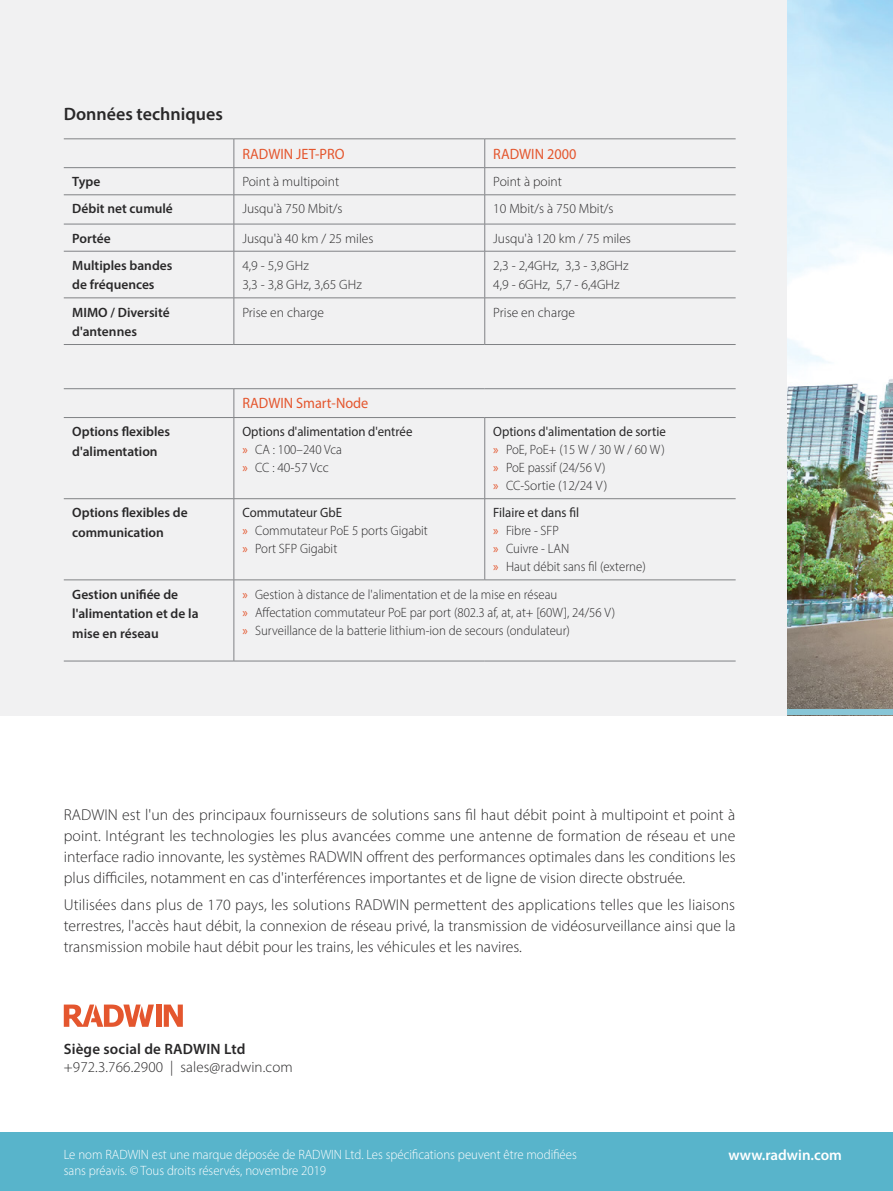
<style>
.page{position:relative;width:893px;height:1191px;background:#fff}
.page>*{position:absolute;margin:0;border:0;box-sizing:border-box;transform-origin:0 0}
.t1{font:600 18px "Myriad Pro";color:#292829}
.t2{font:300 15.75px/21px "Myriad Pro";color:#292829;text-align:justify}
.t3{font:15px "Myriad Pro";color:#e4562e;scale:.95 1}
.t4{font:300 15px "Myriad Pro";letter-spacing:.01em;color:#292829}
.t5{font:600 15px "Myriad Pro";letter-spacing:.01em;color:#292829}
.t6{font:600 15px "Myriad Pro";color:#fff}
.t7{font:300 13.5px/18px "Myriad Pro";color:#292829;scale:.95 1}
.t8{font:300 13.5px/19.5px "Myriad Pro";color:#292829}
.t9{font:600 13.5px/19.5px "Myriad Pro";color:#292829}
.t10{font:300 13.5px "Myriad Pro";color:#fff;scale:.95 1}
.t11{font:13.5px/18px "Myriad Pro";color:#292829;scale:.95 1}
.s1{color:#e4562e}
.s2{font-weight:300}
.s3{font-weight:400}
.s4{font-weight:400;color:#e4562e}
</style>
<div class="page">
<div style="left:0;top:0;width:893px;height:715px;background:#f1f1f2"></div>
<img style="left:788px;top:0;width:105px;height:710px">
<hr style="left:64px;top:167px;width:170px;height:1px;background:#808285">
<hr style="left:234px;top:167px;width:251px;height:1px;background:#808285">
<hr style="left:485px;top:167px;width:251px;height:1px;background:#808285">
<hr style="left:64px;top:194px;width:170px;height:1px;background:#808285">
<hr style="left:234px;top:194px;width:251px;height:1px;background:#808285">
<hr style="left:485px;top:194px;width:251px;height:1px;background:#808285">
<hr style="left:64px;top:224px;width:170px;height:1px;background:#808285">
<hr style="left:234px;top:224px;width:251px;height:1px;background:#808285">
<svg style="left:234px;top:140px;width:1px;height:111px"></svg>
<hr style="left:485px;top:224px;width:251px;height:1px;background:#808285">
<svg style="left:484px;top:140px;width:1px;height:111px"></svg>
<hr style="left:64px;top:251px;width:170px;height:1px;background:#808285">
<hr style="left:234px;top:251px;width:251px;height:1px;background:#808285">
<hr style="left:234px;top:251px;width:1px;height:47px;background:#808285">
<hr style="left:485px;top:251px;width:251px;height:1px;background:#808285">
<hr style="left:484px;top:251px;width:1px;height:47px;background:#808285">
<hr style="left:64px;top:297px;width:170px;height:1px;background:#808285">
<hr style="left:234px;top:297px;width:251px;height:1px;background:#808285">
<hr style="left:234px;top:298px;width:1px;height:46px;background:#808285">
<hr style="left:485px;top:297px;width:251px;height:1px;background:#808285">
<hr style="left:484px;top:298px;width:1px;height:46px;background:#808285">
<hr style="left:64px;top:344px;width:170px;height:1px;background:#808285">
<hr style="left:234px;top:344px;width:251px;height:1px;background:#808285">
<hr style="left:485px;top:344px;width:251px;height:1px;background:#808285">
<hr style="left:64px;top:139px;width:170px;height:1px;background:#808285">
<hr style="left:234px;top:139px;width:251px;height:1px;background:#808285">
<hr style="left:485px;top:139px;width:251px;height:1px;background:#808285">
<hr style="left:64px;top:388px;width:170px;height:1px;background:#808285">
<hr style="left:234px;top:388px;width:251px;height:1px;background:#808285">
<hr style="left:485px;top:388px;width:251px;height:1px;background:#808285">
<hr style="left:64px;top:417px;width:170px;height:1px;background:#808285">
<hr style="left:234px;top:417px;width:251px;height:1px;background:#808285">
<hr style="left:234px;top:418px;width:1px;height:80px;background:#808285">
<hr style="left:485px;top:417px;width:251px;height:1px;background:#808285">
<hr style="left:484px;top:418px;width:1px;height:80px;background:#808285">
<hr style="left:64px;top:498px;width:170px;height:1px;background:#808285">
<hr style="left:234px;top:498px;width:251px;height:1px;background:#808285">
<hr style="left:234px;top:499px;width:1px;height:80px;background:#808285">
<hr style="left:485px;top:498px;width:251px;height:1px;background:#808285">
<hr style="left:484px;top:499px;width:1px;height:80px;background:#808285">
<hr style="left:64px;top:579px;width:170px;height:1px;background:#808285">
<hr style="left:234px;top:579px;width:251px;height:1px;background:#808285">
<hr style="left:234px;top:580px;width:1px;height:81px;background:#808285">
<hr style="left:485px;top:579px;width:251px;height:1px;background:#808285">
<hr style="left:64px;top:661px;width:170px;height:1px;background:#808285">
<hr style="left:234px;top:661px;width:251px;height:1px;background:#808285">
<hr style="left:485px;top:661px;width:251px;height:1px;background:#808285">
<svg style="left:234px;top:389px;width:1px;height:28px"></svg>
<div style="left:788px;top:710px;width:105px;height:5px;background:#88c6d7"></div>
<div style="left:156px;top:1004px;width:5px;height:22px;background:#e4562e"></div>
<svg style="left:164px;top:1004px;width:19px;height:22px"></svg>
<svg style="left:64px;top:1004px;width:90px;height:22px"></svg>
<div style="left:0;top:1132px;width:893px;height:59px;background:#58b4cb"></div>
<p class="t1" style="left:64px;top:102px;width:161px">Données techniques</p>
<p class="t3" style="left:242px;top:144px;width:109px">RADWIN JET-PRO</p>
<p class="t3" style="left:493px;top:144px;width:89px">RADWIN 2000</p>
<p class="t9" style="left:72px;top:172px;width:30px">Type</p>
<p class="t8" style="left:242px;top:172px;width:98px">Point à multipoint</p>
<p class="t8" style="left:493px;top:172px;width:70px">Point à point</p>
<p class="t9" style="left:72px;top:199px;width:102px">Débit net cumulé</p>
<p class="t8" style="left:242px;top:199px;width:102px">Jusqu'à 750 Mbit/s</p>
<p class="t8" style="left:493px;top:199px;width:122px">10 Mbit/s à 750 Mbit/s</p>
<p class="t9" style="left:72px;top:228px;width:40px">Portée</p>
<p class="t8" style="left:242px;top:228px;width:133px">Jusqu'à 40 km / 25 miles</p>
<p class="t8" style="left:493px;top:228px;width:139px">Jusqu'à 120 km / 75 miles</p>
<p class="t9" style="left:72px;top:255px;width:102px">Multiples bandes de fréquences</p>
<p class="t8" style="left:242px;top:255px;width:121px">4,9 - 5,9 GHz<br>3,3 - 3,8 GHz, 3,65 GHz</p>
<p class="t8" style="left:493px;top:255px;width:137px">2,3 - 2,4GHz, 3,3 - 3,8GHz<br>4,9 - 6GHz, 5,7 - 6,4GHz</p>
<p class="t9" style="left:72px;top:302px;width:99px">MIMO / Diversité d'antennes</p>
<p class="t8" style="left:242px;top:302px;width:83px">Prise en charge</p>
<p class="t8" style="left:493px;top:302px;width:83px">Prise en charge</p>
<p class="t3" style="left:242px;top:394px;width:134px">RADWIN Smart-Node</p>
<p class="t9" style="left:72px;top:421px;width:99px">Options flexibles d'alimentation</p>
<p class="t11" style="left:242px;top:422px;width:181px">Options d'alimentation d'entrée <span class="s1">»</span> <span class="s2">CA : 100–240 Vca<br></span><span class="s1">»</span> <span class="s2">CC : 40-57 Vcc</span></p>
<p class="t7" style="left:493px;top:422px;width:183px"><span class="s3">Options d'alimentation de sortie </span><span class="s4">»</span> PoE, PoE+ (15 W / 30 W / 60 W) <span class="s4">»</span> PoE passif (24/56 V)<br><span class="s4">»</span> CC-Sortie (12/24 V)</p>
<p class="t9" style="left:72px;top:503px;width:117px">Options flexibles de communication</p>
<p class="t7" style="left:242px;top:504px;width:197px"><span class="s3">Commutateur GbE<br></span><span class="s4">»</span> Commutateur PoE 5 ports Gigabit <span class="s4">»</span> Port SFP Gigabit</p>
<p class="t7" style="left:493px;top:504px;width:162px"><span class="s3">Filaire et dans fil<br></span><span class="s4">»</span> Fibre - SFP<br><span class="s4">»</span> Cuivre - LAN<br><span class="s4">»</span> Haut débit sans fil (externe)</p>
<p class="t9" style="left:72px;top:584px;width:128px">Gestion unifiée de l'alimentation et de la mise en réseau</p>
<p class="t7" style="left:242px;top:585px;width:394px"><span class="s4">»</span> Gestion à distance de l'alimentation et de la mise en réseau<br><span class="s4">»</span> Affectation commutateur PoE par port (802.3 af, at, at+ [60W], 24/56 V) <span class="s4">»</span> Surveillance de la batterie lithium-ion de secours (ondulateur)</p>
<p class="t2" style="left:64px;top:804px;width:673px">RADWIN est l'un des principaux fournisseurs de solutions sans fil haut débit point à multipoint et point à point. Intégrant les technologies les plus avancées comme une antenne de formation de réseau et une interface radio innovante, les systèmes RADWIN offrent des performances optimales dans les conditions les plus difficiles, notamment en cas d'interférences importantes et de ligne de vision directe obstruée.</p>
<p class="t2" style="left:64px;top:894px;width:673px">Utilisées dans plus de 170 pays, les solutions RADWIN permettent des applications telles que les liaisons terrestres, l'accès haut débit, la connexion de réseau privé, la transmission de vidéosurveillance ainsi que la transmission mobile haut débit pour les trains, les véhicules et les navires.</p>
<p class="t5" style="left:64px;top:1039px;width:183px">Siège social de RADWIN Ltd</p>
<p class="t4" style="left:64px;top:1058px;width:231px">+972.3.766.2900 | sales@radwin.com</p>
<p class="t10" style="left:64px;top:1146px;width:542px">Le nom RADWIN est une marque déposée de RADWIN Ltd. Les spécifications peuvent être modifiées</p>
<p class="t6" style="left:728px;top:1145px;width:115px">www.radwin.com</p>
<p class="t10" style="left:64px;top:1162px;width:278px">sans préavis. © Tous droits réservés, novembre 2019</p>
</div>
